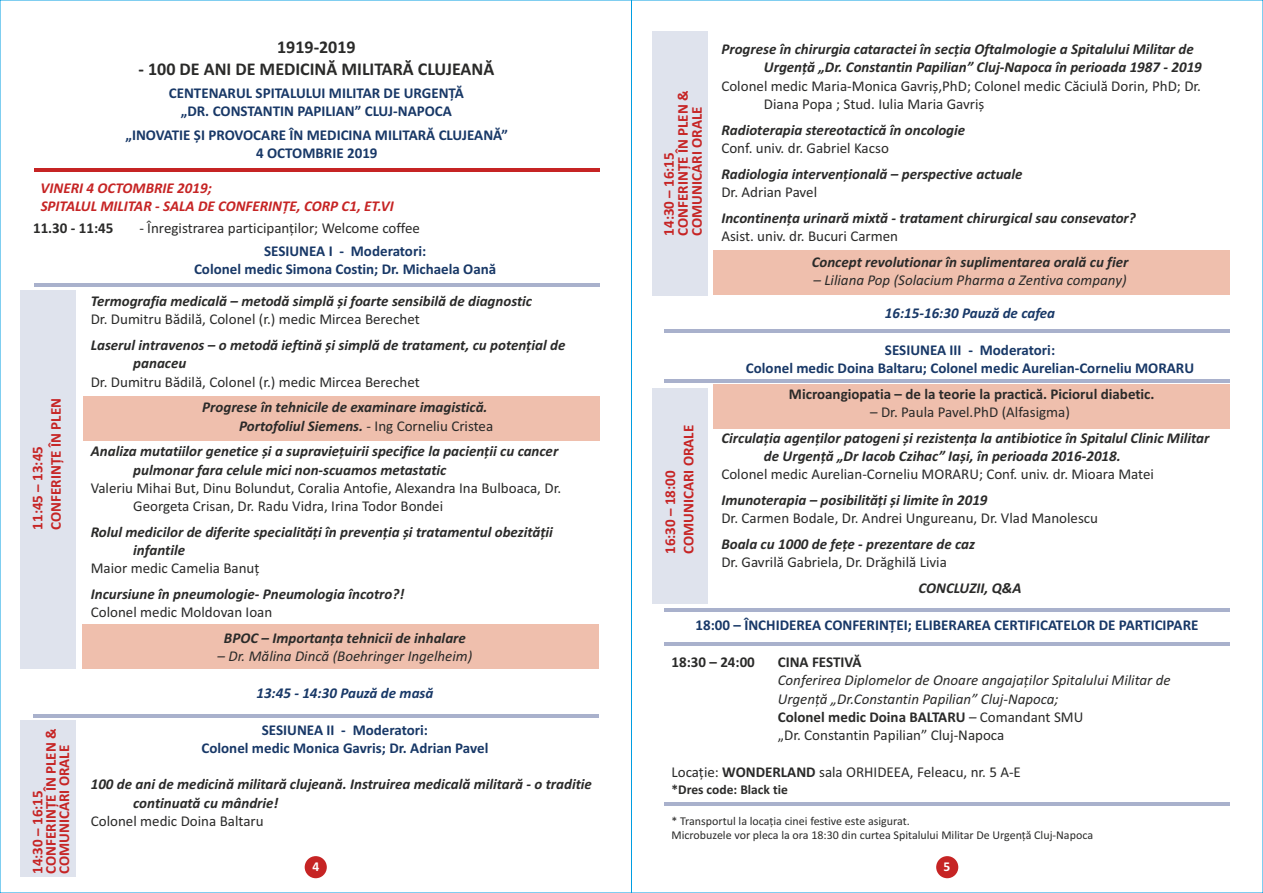
<style>
.page{position:relative;width:1263px;height:893px;background:#fff}
.page>*{position:absolute;margin:0;border:0;box-sizing:border-box;transform-origin:0 0}
.t1{font:700 18px "Calibri";color:#2a2a29}
.t2{font:italic 700 15px/18.3px "Calibri";color:#2a2a29}
.t3{font:15px/18.3px "Calibri";color:#2a2a29}
.t4{font:700 15px/18.3px "Calibri";color:#183867;text-align:center}
.t5{font:italic 15px/18.3px "Calibri";color:#2a2a29}
.t6{font:700 15px/13.4px "Calibri";color:#c62424}
.t7{font:700 15px "Calibri";color:#2a2a29}
.t8{font:italic 700 15px/18.3px "Calibri";color:#c62424}
.t9{font:italic 700 15px "Calibri";color:#183867}
.t10{font:700 13.5px "Calibri";color:#2a2a29}
.t11{font:700 13.5px "Calibri";color:#fefefe}
.t12{font:12px "Calibri";color:#2a2a29}
.s1{font-weight:400;font-style:normal}
.s2{font-weight:700;font-style:normal}
.s3{font-style:normal}
.s4{font-weight:700}
</style>
<div class="page">
<div style="left:21px;top:290px;width:55px;height:379px;background:#dfe3ed"></div>
<div style="left:82px;top:624px;width:516px;height:45px;background:#efbfad"></div>
<div style="left:21px;top:720px;width:55px;height:157px;background:#dfe3ed"></div>
<div style="left:652px;top:389px;width:55px;height:215px;background:#dfe3ed"></div>
<hr style="left:665px;top:642px;width:565px;height:3px;background:#a9b1cc">
<div style="left:83px;top:396px;width:516px;height:44px;background:#efbfad"></div>
<div style="left:652px;top:31px;width:55px;height:264px;background:#dfe3ed"></div>
<hr style="left:665px;top:329px;width:565px;height:4px;background:#a9b1cc">
<hr style="left:34px;top:168px;width:565px;height:4px;background:#c62424">
<hr style="left:34px;top:283px;width:565px;height:4px;background:#a9b1cc">
<hr style="left:33px;top:714px;width:565px;height:4px;background:#a9b1cc">
<div style="left:714px;top:251px;width:516px;height:44px;background:#efbfad"></div>
<hr style="left:665px;top:379px;width:565px;height:3px;background:#a9b1cc">
<div style="left:714px;top:384px;width:516px;height:45px;background:#efbfad"></div>
<hr style="left:665px;top:608px;width:565px;height:4px;background:#a9b1cc">
<hr style="left:665px;top:802px;width:565px;height:4px;background:#a9b1cc">
<div style="left:936px;top:856px;width:22px;height:22px;background:#c62424;border-radius:50%"></div>
<div style="left:305px;top:856px;width:22px;height:22px;background:#c62424;border-radius:50%"></div>
<p class="t1" style="left:277px;top:40px;width:80px">1919-2019</p>
<p class="t1" style="left:139px;top:62px;width:357px">- 100 DE ANI DE MEDICINĂ MILITARĂ CLUJEANĂ</p>
<p class="t4" style="left:169px;top:85px;width:297px">CENTENARUL SPITALULUI MILITAR DE URGENȚĂ „DR. CONSTANTIN PAPILIAN” CLUJ-NAPOCA</p>
<p class="t4" style="left:126px;top:127px;width:384px">„INOVATIE ȘI PROVOCARE ÎN MEDICINA MILITARĂ CLUJEANĂ”<br>4 OCTOMBRIE 2019</p>
<p class="t8" style="left:41px;top:180px;width:355px">VINERI 4 OCTOMBRIE 2019;<br>SPITALUL MILITAR - SALA DE CONFERINȚE, CORP C1, ET.VI</p>
<p class="t7" style="left:33px;top:221px;width:82px">11.30 - 11:45</p>
<p class="t3" style="left:139px;top:220px;width:282px">- Înregistrarea participanților; Welcome coffee</p>
<p class="t4" style="left:194px;top:243px;width:304px">SESIUNEA I - Moderatori:<br>Colonel medic Simona Costin; Dr. Michaela Oană</p>
<p class="t2" style="left:91px;top:293px;width:443px">Termografia medicală – metodă simplă și foarte sensibilă de diagnostic</p>
<p class="t3" style="left:91px;top:311px;width:330px">Dr. Dumitru Bădilă, Colonel (r.) medic Mircea Berechet</p>
<p class="t2" style="left:133px;top:337px;width:434px;text-indent:-43px">Laserul intravenos – o metodă ieftină și simplă de tratament, cu potențial de panaceu</p>
<p class="t6" style="left:29px;top:530px;width:133px;line-height:18.3px;rotate:-90deg">11:45 – 13:45<br>CONFERINȚE ÎN PLEN</p>
<p class="t3" style="left:91px;top:374px;width:330px">Dr. Dumitru Bădilă, Colonel (r.) medic Mircea Berechet</p>
<p class="t2" style="left:239px;top:399px;width:256px;text-indent:-37px">Progrese în tehnicile de examinare imagistică.<br>Portofoliul Siemens. <span class="s1">- Ing Corneliu Cristea</span></p>
<p class="t2" style="left:133px;top:443px;width:426px;text-indent:-43px">Analiza mutatiilor genetice și a supraviețuirii specifice la pacienții cu cancer pulmonar fara celule mici non-scuamos metastatic</p>
<p class="t3" style="left:133px;top:480px;width:429px;text-indent:-43px">Valeriu Mihai But, Dinu Bolundut, Coralia Antofie, Alexandra Ina Bulboaca, Dr.<br>Georgeta Crisan, Dr. Radu Vidra, Irina Todor Bondei</p>
<p class="t2" style="left:133px;top:524px;width:421px;text-indent:-43px">Rolul medicilor de diferite specialități în prevenția și tratamentul obezității infantile</p>
<p class="t3" style="left:91px;top:560px;width:170px">Maior medic Camelia Banuț</p>
<p class="t2" style="left:91px;top:586px;width:315px">Incursiune în pneumologie- Pneumologia încotro?!</p>
<p class="t6" style="left:663px;top:236px;width:147px;line-height:14px;rotate:-90deg">14:30 – 16:15<br>CONFERINȚE ÎN PLEN &amp;<br>COMUNICARI ORALE</p>
<p class="t6" style="left:662px;top:554px;width:130px;line-height:18.3px;rotate:-90deg">16:30 – 18:00<br>COMUNICARI ORALE</p>
<p class="t2" style="left:764px;top:41px;width:439px;text-indent:-43px">Progrese în chirurgia cataractei în secția Oftalmologie a Spitalului Militar de<br>Urgență „Dr. Constantin Papilian” Cluj-Napoca în perioada 1987 - 2019</p>
<p class="t3" style="left:764px;top:78px;width:439px;text-indent:-43px">Colonel medic Maria-Monica Gavriș,PhD; Colonel medic Căciulă Dorin, PhD; Dr.<br>Diana Popa ; Stud. Iulia Maria Gavriș</p>
<p class="t2" style="left:721px;top:122px;width:245px">Radioterapia stereotactică în oncologie</p>
<p class="t3" style="left:721px;top:140px;width:169px">Conf. univ. dr. Gabriel Kacso</p>
<p class="t2" style="left:721px;top:166px;width:303px">Radiologia intervențională – perspective actuale</p>
<p class="t3" style="left:721px;top:184px;width:97px">Dr. Adrian Pavel</p>
<p class="t3" style="left:721px;top:228px;width:178px">Asist. univ. dr. Bucuri Carmen</p>
<p class="t2" style="left:721px;top:210px;width:416px">Incontinența urinară mixtă - tratament chirurgical sau consevator?</p>
<p class="t2" style="left:812px;top:254px;width:318px">Concept revolutionar în suplimentarea orală cu fier</p>
<p class="t5" style="left:813px;top:272px;width:315px">– Liliana Pop (Solacium Pharma a Zentiva company)</p>
<p class="t9" style="left:885px;top:307px;width:172px">16:15-16:30 Pauză de cafea</p>
<p class="t4" style="left:885px;top:342px;width:172px">SESIUNEA III - Moderatori:</p>
<p class="t4" style="left:746px;top:360px;width:450px">Colonel medic Doina Baltaru; Colonel medic Aurelian-Corneliu MORARU</p>
<p class="t7" style="left:789px;top:387px;width:367px">Microangiopatia – de la teorie la practică. Piciorul diabetic.</p>
<p class="t3" style="left:870px;top:404px;width:201px">– Dr. Paula Pavel.PhD (Alfasigma)</p>
<p class="t2" style="left:764px;top:430px;width:447px;text-indent:-43px">Circulația agenților patogeni și rezistența la antibiotice în Spitalul Clinic Militar de Urgență „Dr Iacob Czihac” Iași, în perioada 2016-2018.</p>
<p class="t3" style="left:721px;top:466px;width:434px">Colonel medic Aurelian-Corneliu MORARU; Conf. univ. dr. Mioara Matei</p>
<p class="t2" style="left:721px;top:492px;width:268px">Imunoterapia – posibilități și limite în 2019</p>
<p class="t3" style="left:721px;top:510px;width:378px">Dr. Carmen Bodale, Dr. Andrei Ungureanu, Dr. Vlad Manolescu</p>
<p class="t2" style="left:721px;top:536px;width:255px">Boala cu 1000 de fețe - prezentare de caz</p>
<p class="t3" style="left:721px;top:554px;width:227px">Dr. Gavrilă Gabriela, Dr. Drăghilă Livia</p>
<p class="t2" style="left:918px;top:580px;width:105px">CONCLUZII, Q&amp;A</p>
<p class="t6" style="left:32px;top:874px;width:147px;rotate:-90deg">14:30 – 16:15<br>CONFERINȚE ÎN PLEN &amp;<br>COMUNICARI ORALE</p>
<p class="t3" style="left:91px;top:604px;width:183px">Colonel medic Moldovan Ioan</p>
<p class="t2" style="left:224px;top:630px;width:243px">BPOC – Importanța tehnicii de inhalare</p>
<p class="t5" style="left:218px;top:648px;width:256px">– Dr. Mălina Dincă (Boehringer Ingelheim)</p>
<p class="t9" style="left:256px;top:687px;width:179px">13:45 - 14:30 Pauză de masă</p>
<p class="t4" style="left:201px;top:722px;width:288px">SESIUNEA II - Moderatori:<br>Colonel medic Monica Gavris; Dr. Adrian Pavel</p>
<p class="t2" style="left:133px;top:777px;width:460px;text-indent:-43px">100 de ani de medicină militară clujeană. Instruirea medicală militară - o traditie continuată cu mândrie!</p>
<p class="t3" style="left:91px;top:813px;width:174px">Colonel medic Doina Baltaru</p>
<p class="t4" style="left:696px;top:617px;width:504px">18:00 – ÎNCHIDEREA CONFERINȚEI; ELIBERAREA CERTIFICATELOR DE PARTICIPARE</p>
<p class="t7" style="left:671px;top:656px;width:85px">18:30 – 24:00</p>
<p class="t7" style="left:778px;top:656px;width:85px">CINA FESTIVĂ</p>
<p class="t5" style="left:778px;top:673px;width:394px">Conferirea Diplomelor de Onoare angajaților Spitalului Militar de Urgență „Dr.Constantin Papilian” Cluj-Napoca;<br><span class="s2">Colonel medic Doina BALTARU</span> <span class="s3">– Comandant SMU<br>„Dr. Constantin Papilian” Cluj-Napoca</span></p>
<p class="t3" style="left:671px;top:764px;width:351px">Locație: <span class="s4">WONDERLAND</span> sala ORHIDEEA, Feleacu, nr. 5 A-E</p>
<p class="t10" style="left:671px;top:784px;width:118px">*Dres code: Black tie</p>
<p class="t12" style="left:671px;top:816px;width:240px">* Transportul la locația cinei festive este asigurat.</p>
<p class="t12" style="left:671px;top:830px;width:423px">Microbuzele vor pleca la ora 18:30 din curtea Spitalului Militar De Urgență Cluj-Napoca</p>
<p class="t11" style="left:312px;top:861px;width:8px">4</p>
<p class="t11" style="left:944px;top:861px;width:8px">5</p>
</div>
